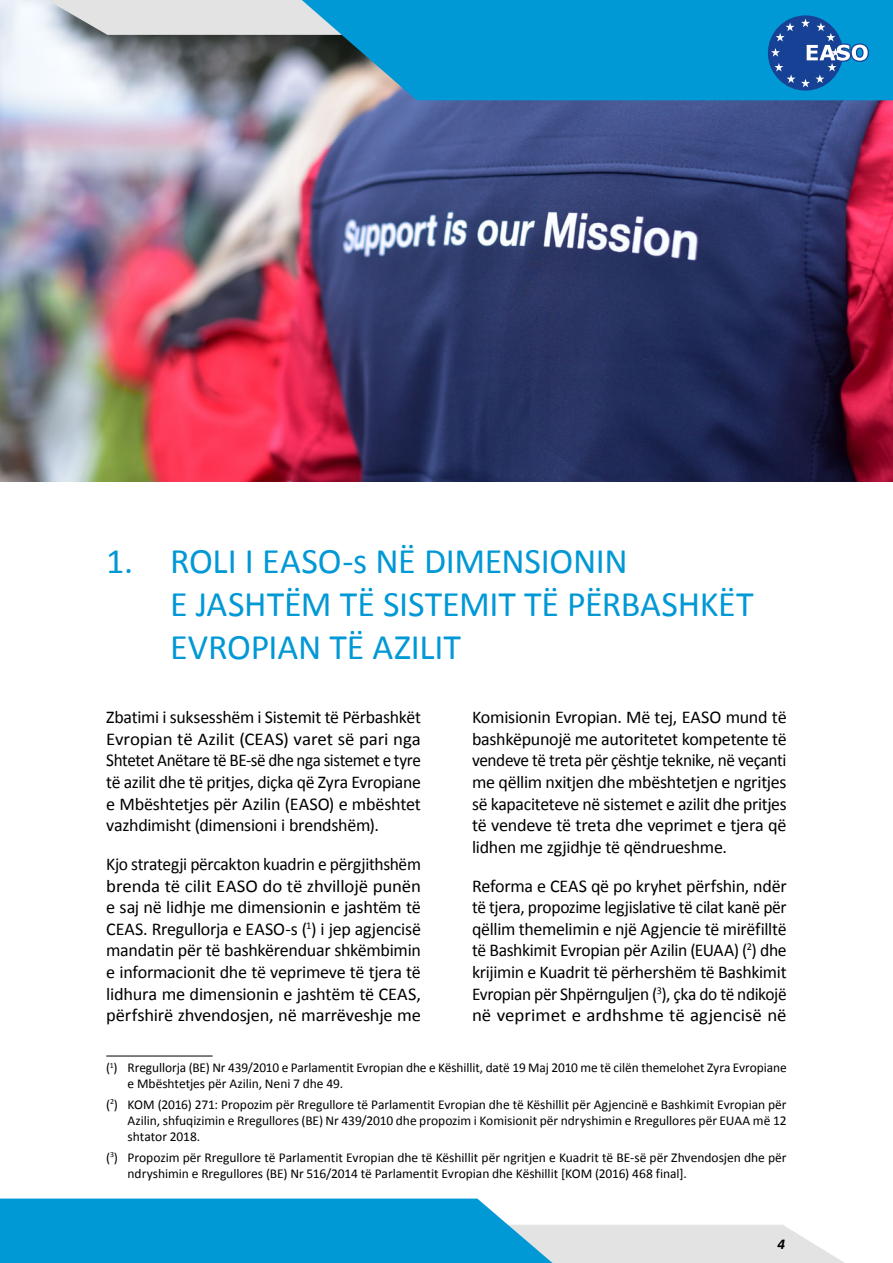
<style>
.page{position:relative;width:893px;height:1263px;background:#fff}
.page>*{position:absolute;margin:0;border:0;box-sizing:border-box;transform-origin:0 0}
.title_1{font:36px/43.2px "Calibri";letter-spacing:-.01em;color:#0098d5}
.body{font:18px/21.6px "Calibri";letter-spacing:-.015em;color:#000;text-align:justify}
.t1{font:italic 700 15px "Calibri";color:#000}
.footnotes{font:13.5px/16.2px "Calibri";letter-spacing:-.005em;color:#000}
</style>
<div class="page">
<hr style="left:106px;top:1056px;width:107px;height:1px;background:#000">
<img style="left:0;top:0;width:893px;height:482px">
<svg style="left:11px;top:0;width:266px;height:35px;background:#dddfe0"></svg>
<svg style="left:277px;top:0;width:616px;height:100px;background:#1899cd"></svg>
<div style="left:768px;top:15px;width:75px;height:76px;background:#164194;border-radius:50%"></div>
<svg style="left:801px;top:19px;width:69px;height:68px"></svg>
<svg style="left:776px;top:23px;width:18px;height:18px"></svg>
<svg style="left:771px;top:48px;width:9px;height:9px"></svg>
<svg style="left:774px;top:63px;width:21px;height:20px"></svg>
<svg style="left:0;top:1198px;width:844px;height:65px"></svg>
<p class="title_1" style="left:170px;top:537px;width:585px;text-indent:-64px">1. ROLI I EASO-s NË DIMENSIONIN<br>E JASHTËM TË SISTEMIT TË PËRBASHKËT<br>EVROPIAN TË AZILIT</p>
<p class="body" style="left:106px;top:706px;width:316px">Zbatimi i suksesshëm i Sistemit të Përbashkët Evropian të Azilit (CEAS) varet së pari nga Shtetet Anëtare të BE-së dhe nga sistemet e tyre të azilit dhe të pritjes, diçka që Zyra Evropiane e Mbështetjes për Azilin (EASO) e mbështet vazhdimisht (dimensioni i brendshëm).</p>
<p class="body" style="left:106px;top:852px;width:316px">Kjo strategji përcakton kuadrin e përgjithshëm brenda të cilit EASO do të zhvillojë punën e saj në lidhje me dimensionin e jashtëm të CEAS. Rregullorja e EASO-s (<sup>1</sup>) i jep agjencisë mandatin për të bashkërenduar shkëmbimin e informacionit dhe të veprimeve të tjera të lidhura me dimensionin e jashtëm të CEAS, përfshirë zhvendosjen, në marrëveshje me</p>
<p class="body" style="left:472px;top:706px;width:316px">Komisionin Evropian. Më tej, EASO mund të bashkëpunojë me autoritetet kompetente të vendeve të treta për çështje teknike, në veçanti me qëllim nxitjen dhe mbështetjen e ngritjes së kapaciteteve në sistemet e azilit dhe pritjes të vendeve të treta dhe veprimet e tjera që lidhen me zgjidhje të qëndrueshme.</p>
<p class="body" style="left:472px;top:874px;width:316px">Reforma e CEAS që po kryhet përfshin, ndër të tjera, propozime legjislative të cilat kanë për qëllim themelimin e një Agjencie të mirëfilltë të Bashkimit Evropian për Azilin (EUAA) (<sup>2</sup>) dhe krijimin e Kuadrit të përhershëm të Bashkimit Evropian për Shpërnguljen (<sup>3</sup>), çka do të ndikojë në veprimet e ardhshme të agjencisë në</p>
<p class="footnotes" style="left:128px;top:1059px;width:661px;text-indent:-21px">(<sup>1</sup>) Rregullorja (BE) Nr 439/2010 e Parlamentit Evropian dhe e Këshillit, datë 19 Maj 2010 me të cilën themelohet Zyra Evropiane e Mbështetjes për Azilin, Neni 7 dhe 49.</p>
<p class="footnotes" style="left:128px;top:1096px;width:661px;text-align:justify;text-indent:-21px">(<sup>2</sup>) KOM (2016) 271: Propozim për Rregullore të Parlamentit Evropian dhe të Këshillit për Agjencinë e Bashkimit Evropian për Azilin, shfuqizimin e Rregullores (BE) Nr 439/2010 dhe propozim i Komisionit për ndryshimin e Rregullores për EUAA më 12 shtator 2018.</p>
<p class="footnotes" style="left:128px;top:1148px;width:661px;text-indent:-21px">(<sup>3</sup>) Propozim për Rregullore të Parlamentit Evropian dhe të Këshillit për ngritjen e Kuadrit të BE-së për Zhvendosjen dhe për ndryshimin e Rregullores (BE) Nr 516/2014 të Parlamentit Evropian dhe Këshillit [KOM (2016) 468 final].</p>
<p class="t1" style="left:777px;top:1234px;width:9px">4</p>
</div>
